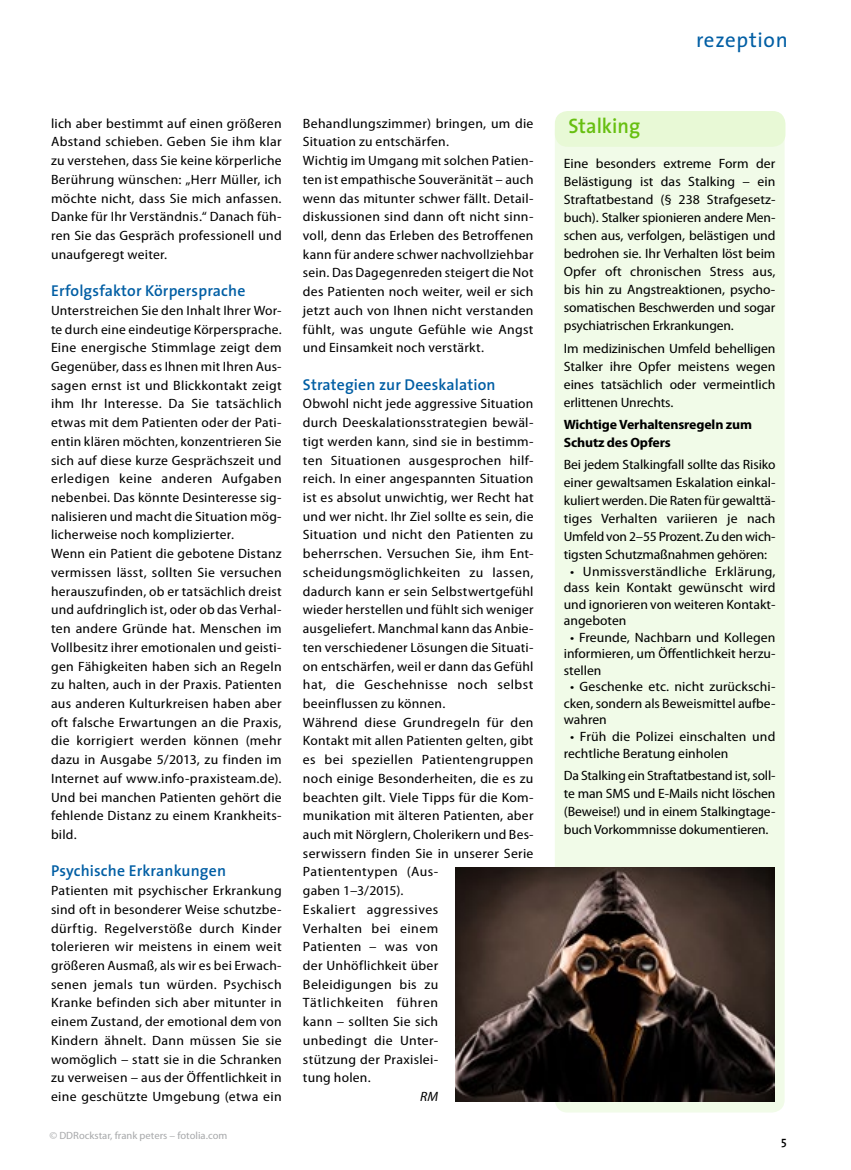
<style>
.page{position:relative;width:851px;height:1170px;background:#fff}
.page>*{position:absolute;margin:0;border:0;box-sizing:border-box;transform-origin:0 0}
._01_Rubrik{font:21px "The Sans";letter-spacing:.035em;color:#005ea4}
._03_Head_15_grün{font:600 21px "The Sans";color:#67bf10;scale:.96 1}
._08_Zwischenzeile_se{font:600 15.75px "The Sans";letter-spacing:.01em;color:#005ea4}
._05_copy_Initial{font:semi-condensed 13.5px/18.8px "Myriad Pro";letter-spacing:.015em;color:#000;text-align:justify;scale:1.1 1}
._05_copy_Initial-2{font:semi-condensed 13.5px/18.8px "Myriad Pro";letter-spacing:.015em;color:#000;text-align:justify;scale:1.11 1}
._06_Kasten{font:semi-condensed 13.5px/18px "Myriad Pro";letter-spacing:-.01em;color:#000;text-align:justify;scale:1.11 1}
._06_KastenEinzug{font:semi-condensed 13.5px/16.5px "Myriad Pro";color:#000;text-align:justify;scale:1.11 1}
._06_Kasten-2{font:semi-condensed 13.5px/18px "Myriad Pro";letter-spacing:-.01em;color:#000;text-align:justify;scale:1.1 1}
._06_Kasten-3{font:semi-condensed 13.5px/18px "Myriad Pro";letter-spacing:-.01em;color:#000;text-align:justify;scale:1.09 1}
._06_Kasten-4{font:700 semi-condensed 13.5px/18px "Myriad Pro";letter-spacing:-.01em;color:#000;scale:1.1 1}
._05_copy_Initial-3{font:italic semi-condensed 13.5px "Myriad Pro";color:#000;scale:1.1 1}
._04_intro_Haupt__Vor{font:600 12px "The Sans";color:#000}
._05_copy{font:semi-condensed 10.5px "Myriad Pro";color:#a9aaac;scale:1.1 1}
</style>
<div class="page">
<div style="left:554px;top:119px;width:230px;height:993px;background:#f1fbe8;border-radius:13px"></div>
<div style="left:554px;top:111px;width:231px;height:36px;background:#e8f9d6;border-radius:13px"></div>
<img style="left:455px;top:867px;width:319px;height:234px">
<p class="_05_copy_Initial-2" style="left:51px;top:114px;width:209px">lich aber bestimmt auf einen größeren Abstand schieben. Geben Sie ihm klar zu verstehen, dass Sie keine körperliche Berührung wünschen: „Herr Müller, ich möchte nicht, dass Sie mich anfassen.<br>Danke für Ihr Verständnis.“ Danach füh&shy;ren Sie das Gespräch professionell und unaufgeregt weiter.</p>
<p class="_08_Zwischenzeile_se" style="left:51px;top:277px;width:196px">Erfolgsfaktor Körpersprache</p>
<p class="_05_copy_Initial" style="left:51px;top:301px;width:211px">Unterstreichen Sie den Inhalt Ihrer Wor&shy;te durch eine eindeutige Körpersprache.<br>Eine energische Stimmlage zeigt dem Gegenüber, dass es Ihnen mit Ihren Aus&shy;sagen ernst ist und Blickkontakt zeigt ihm Ihr Interesse. Da Sie tatsächlich etwas mit dem Patienten oder der Pati&shy;entin klären möchten, konzentrieren Sie sich auf diese kurze Gesprächszeit und erledigen keine anderen Aufgaben nebenbei. Das könnte Desinteresse sig&shy;nalisieren und macht die Situation mög&shy;licherweise noch komplizierter.</p>
<p class="_05_copy_Initial" style="left:51px;top:544px;width:211px">Wenn ein Patient die gebotene Distanz vermissen lässt, sollten Sie versuchen herauszufinden, ob er tatsächlich dreist und aufdringlich ist, oder ob das Verhal&shy;ten andere Gründe hat. Menschen im Vollbesitz ihrer emotionalen und geisti&shy;gen Fähigkeiten haben sich an Regeln zu halten, auch in der Praxis. Patienten aus anderen Kulturkreisen haben aber oft falsche Erwartungen an die Praxis, die korrigiert werden können (mehr dazu in Ausgabe 5/2013, zu finden im Internet auf www.info-praxisteam.de).<br>Und bei manchen Patienten gehört die fehlende Distanz zu einem Krankheits&shy;bild.</p>
<p class="_08_Zwischenzeile_se" style="left:51px;top:857px;width:176px">Psychische Erkrankungen</p>
<p class="_05_copy_Initial-2" style="left:51px;top:881px;width:209px">Patienten mit psychischer Erkrankung sind oft in besonderer Weise schutzbe&shy;dürftig. Regelverstöße durch Kinder tolerieren wir meistens in einem weit größeren Ausmaß, als wir es bei Erwach&shy;senen jemals tun würden. Psychisch Kranke befinden sich aber mitunter in einem Zustand, der emotional dem von Kindern ähnelt. Dann müssen Sie sie womöglich – statt sie in die Schranken zu verweisen – aus der Öffentlichkeit in eine geschützte Umgebung (etwa ein</p>
<p class="_05_copy" style="left:49px;top:1129px;width:163px">© DDRockstar, frank peters – fotolia.com</p>
<p class="_05_copy_Initial-2" style="left:303px;top:114px;width:209px">Behandlungszimmer) bringen, um die<br>Situation zu entschärfen.</p>
<p class="_05_copy_Initial" style="left:303px;top:151px;width:211px">Wichtig im Umgang mit solchen Patien&shy;ten ist empathische Souveränität – auch wenn das mitunter schwer fällt. Detail&shy;diskussionen sind dann oft nicht sinn&shy;voll, denn das Erleben des Betroffenen kann für andere schwer nachvollziehbar sein. Das Dagegenreden steigert die Not des Patienten noch weiter, weil er sich jetzt auch von Ihnen nicht verstanden fühlt, was ungute Gefühle wie Angst und Einsamkeit noch verstärkt.</p>
<p class="_08_Zwischenzeile_se" style="left:303px;top:371px;width:194px">Strategien zur Deeskalation</p>
<p class="_05_copy_Initial" style="left:303px;top:395px;width:211px">Obwohl nicht jede aggressive Situation durch Deeskalationsstrategien bewäl&shy;tigt werden kann, sind sie in bestimm&shy;ten Situationen ausgesprochen hilf&shy;reich. In einer angespannten Situation ist es absolut unwichtig, wer Recht hat und wer nicht. Ihr Ziel sollte es sein, die Situation und nicht den Patienten zu beherrschen. Versuchen Sie, ihm Ent&shy;scheidungsmöglichkeiten zu lassen, dadurch kann er sein Selbstwertgefühl wieder herstellen und fühlt sich weniger ausgeliefert. Manchmal kann das Anbie&shy;ten verschiedener Lösungen die Situati&shy;on entschärfen, weil er dann das Gefühl hat, die Geschehnisse noch selbst beeinflussen zu können.</p>
<p class="_05_copy_Initial-2" style="left:303px;top:713px;width:209px;text-align:left">Während diese Grundregeln für den Kontakt mit allen Patienten gelten, gibt es bei speziellen Patientengruppen noch einige Besonderheiten, die es zu beachten gilt. Viele Tipps für die Kom&shy;munikation mit älteren Patienten, aber auch mit Nörglern, Cholerikern und Bes&shy;serwissern finden Sie in unserer Serie Patiententypen (Aus-<br>gaben 1–3/2015).</p>
<p class="_05_copy_Initial-2" style="left:303px;top:900px;width:123px">Eskaliert aggressives Verhalten bei einem Patienten – was von der Unhöflichkeit über Beleidigungen bis zu Tätlichkeiten führen kann – sollten Sie sich unbedingt die Unter&shy;stützung der Praxislei&shy;tung holen.</p>
<p class="_05_copy_Initial-3" style="left:420px;top:1089px;width:18px">RM</p>
<p class="_01_Rubrik" style="left:696px;top:23px;width:93px">rezeption</p>
<p class="_03_Head_15_grün" style="left:568px;top:108px;width:76px">Stalking</p>
<p class="_06_Kasten" style="left:563px;top:155px;width:192px">Eine besonders extreme Form der Belästigung ist das Stalking – ein Straftatbestand (§ 238 Strafgesetz&shy;buch). Stalker spionieren andere Men&shy;schen aus, verfolgen, belästigen und bedrohen sie. Ihr Verhalten löst beim Opfer oft chronischen Stress aus, bis hin zu Angstreaktionen, psycho&shy;somatischen Beschwerden und sogar psychiatrischen Erkrankungen.</p>
<p class="_06_Kasten" style="left:563px;top:339px;width:192px">Im medizinischen Umfeld behelligen Stalker ihre Opfer meistens wegen eines tatsächlich oder vermeintlich erlittenen Unrechts.</p>
<p class="_06_Kasten-4" style="left:563px;top:415px;width:173px">Wichtige Verhaltensregeln zum<br>Schutz des Opfers</p>
<p class="_06_Kasten-2" style="left:563px;top:456px;width:194px">Bei jedem Stalkingfall sollte das Risiko einer gewaltsamen Eskalation einkal&shy;kuliert werden. Die Raten für gewalttä&shy;tiges Verhalten variieren je nach Umfeld von 2–55 Prozent. Zu den wich&shy;tigsten Schutzmaßnahmen gehören:</p>
<p class="_06_KastenEinzug" style="left:563px;top:563px;width:192px;text-indent:6px">• Unmissverständliche Erklärung, dass kein Kontakt gewünscht wird und ignorieren von weiteren Kontakt&shy;angeboten</p>
<p class="_06_KastenEinzug" style="left:563px;top:629px;width:192px;text-indent:6px">• Freunde, Nachbarn und Kollegen informieren, um Öffentlichkeit herzu&shy;stellen</p>
<p class="_06_KastenEinzug" style="left:563px;top:679px;width:192px;text-indent:6px">• Geschenke etc. nicht zurückschi&shy;cken, sondern als Beweismittel aufbe&shy;wahren</p>
<p class="_06_KastenEinzug" style="left:563px;top:728px;width:192px;text-indent:6px">• Früh die Polizei einschalten und rechtliche Beratung einholen</p>
<p class="_06_Kasten-3" style="left:563px;top:766px;width:196px">Da Stalking ein Straftatbestand ist, soll&shy;te man SMS und E-Mails nicht löschen (Beweise!) und in einem Stalkingtage&shy;buch Vorkommnisse dokumentieren.</p>
<p class="_04_intro_Haupt__Vor" style="left:781px;top:1130px;width:7px">5</p>
</div>
